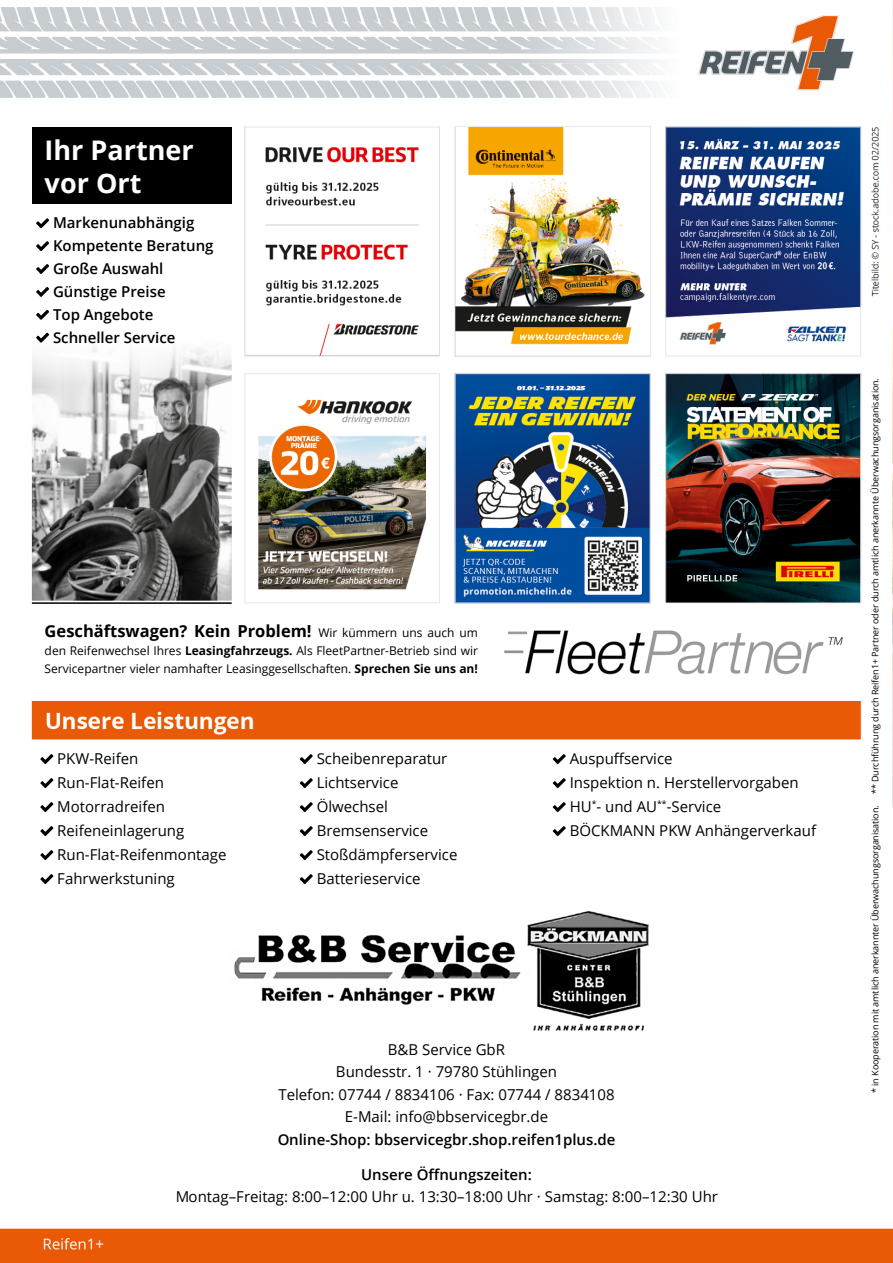
<style>
.page{position:relative;width:893px;height:1263px;background:#fff}
.page>*{position:absolute;margin:0;border:0;box-sizing:border-box;transform-origin:0 0}
.t1{font:700 27px/33px "Open Sans";color:#fff}
.t2{font:700 16.5px "Open Sans";color:#000}
.t3{font:15px/24px "Open Sans";color:#000}
.t4{font:600 15px/23px "Open Sans";color:#000}
.t5{font:12px/18px "Open Sans";color:#000}
.t6{font:9px "Open Sans";letter-spacing:-.01em;color:#000}
.s1{font-weight:400;font-size:12px}
.s2{font-weight:700}
</style>
<div class="page">
<img style="left:0;top:0;width:893px;height:1263px">
<img style="left:500px;top:627px;width:345px;height:48px">
<img style="left:32px;top:327px;width:200px;height:274px">
<svg style="left:36px;top:218px;width:13px;height:10px"></svg>
<svg style="left:36px;top:241px;width:13px;height:10px"></svg>
<svg style="left:36px;top:264px;width:13px;height:10px"></svg>
<svg style="left:36px;top:287px;width:13px;height:10px"></svg>
<svg style="left:36px;top:310px;width:13px;height:10px"></svg>
<svg style="left:36px;top:333px;width:13px;height:10px"></svg>
<div style="left:32px;top:128px;width:200px;height:76px;background:#000"></div>
<hr style="left:33px;top:602px;width:198px;height:2px;background:#000">
<img style="left:228px;top:885px;width:428px;height:154px">
<svg style="left:40px;top:754px;width:13px;height:10px"></svg>
<svg style="left:40px;top:778px;width:13px;height:10px"></svg>
<svg style="left:40px;top:802px;width:13px;height:10px"></svg>
<svg style="left:40px;top:826px;width:13px;height:10px"></svg>
<svg style="left:40px;top:850px;width:13px;height:10px"></svg>
<svg style="left:40px;top:874px;width:13px;height:10px"></svg>
<svg style="left:300px;top:754px;width:13px;height:10px"></svg>
<svg style="left:300px;top:778px;width:13px;height:10px"></svg>
<svg style="left:300px;top:802px;width:13px;height:10px"></svg>
<svg style="left:300px;top:826px;width:13px;height:10px"></svg>
<svg style="left:300px;top:850px;width:13px;height:10px"></svg>
<svg style="left:300px;top:874px;width:13px;height:10px"></svg>
<svg style="left:553px;top:754px;width:13px;height:10px"></svg>
<svg style="left:553px;top:778px;width:13px;height:10px"></svg>
<svg style="left:553px;top:802px;width:13px;height:10px"></svg>
<svg style="left:553px;top:826px;width:13px;height:10px"></svg>
<h1 class="t1" style="left:45px;top:133px;width:151px">Ihr Partner vor Ort</h1>
<p class="t4" style="left:53px;top:211px;width:162px">Markenunabhängig<br>Kompetente Beratung<br>Große Auswahl<br>Günstige Preise<br>Top Angebote<br>Schneller Service</p>
<p class="t2" style="left:45px;top:620px;width:435px">Geschäftswagen? Kein Problem! <span class="s1">Wir kümmern uns auch um</span></p>
<p class="t5" style="left:45px;top:642px;width:435px">den Reifenwechsel Ihres <span class="s2">Leasingfahrzeugs.</span> Als FleetPartner-Betrieb sind wir<br>Servicepartner vieler namhafter Leasinggesellschaften. <span class="s2">Sprechen Sie uns an!</span></p>
<p class="t3" style="left:57px;top:746px;width:171px">PKW-Reifen<br>Run-Flat-Reifen<br>Motorradreifen<br>Reifeneinlagerung<br>Run-Flat-Reifenmontage<br>Fahrwerkstuning</p>
<p class="t3" style="left:317px;top:746px;width:142px">Scheibenreparatur<br>Lichtservice<br>Ölwechsel<br>Bremsenservice<br>Stoßdämpferservice<br>Batterieservice</p>
<p class="t3" style="left:570px;top:746px;width:248px">Auspuffservice<br>Inspektion n. Herstellervorgaben<br>HU<sup>*</sup>- und AU<sup>**</sup>-Service<br>BÖCKMANN PKW Anhängerverkauf</p>
<p class="t3" style="left:278px;top:1037px;width:338px;line-height:22.5px;text-align:center">B&amp;B Service GbR<br>Bundesstr. 1 · 79780 Stühlingen<br>Telefon: 07744 / 8834106 · Fax: 07744 / 8834108<br>E-Mail: info@bbservicegbr.de</p>
<p class="t4" style="left:277px;top:1127px;width:340px">Online-Shop: bbservicegbr.shop.reifen1plus.de</p>
<p class="t4" style="left:361px;top:1162px;width:172px">Unsere Öffnungszeiten:</p>
<p class="t3" style="left:175px;top:1184px;width:544px">Montag–Freitag: 8:00–12:00 Uhr u. 13:30–18:00 Uhr · Samstag: 8:00–12:30 Uhr</p>
<p class="t6" style="left:869px;top:1093px;width:716px;rotate:-90deg">* in Kooperation mit amtlich anerkannter Überwachungsorganisation. ** Durchführung durch Reifen1+ Partner oder durch amtlich anerkannte Überwachungsorganisation.</p>
</div>
